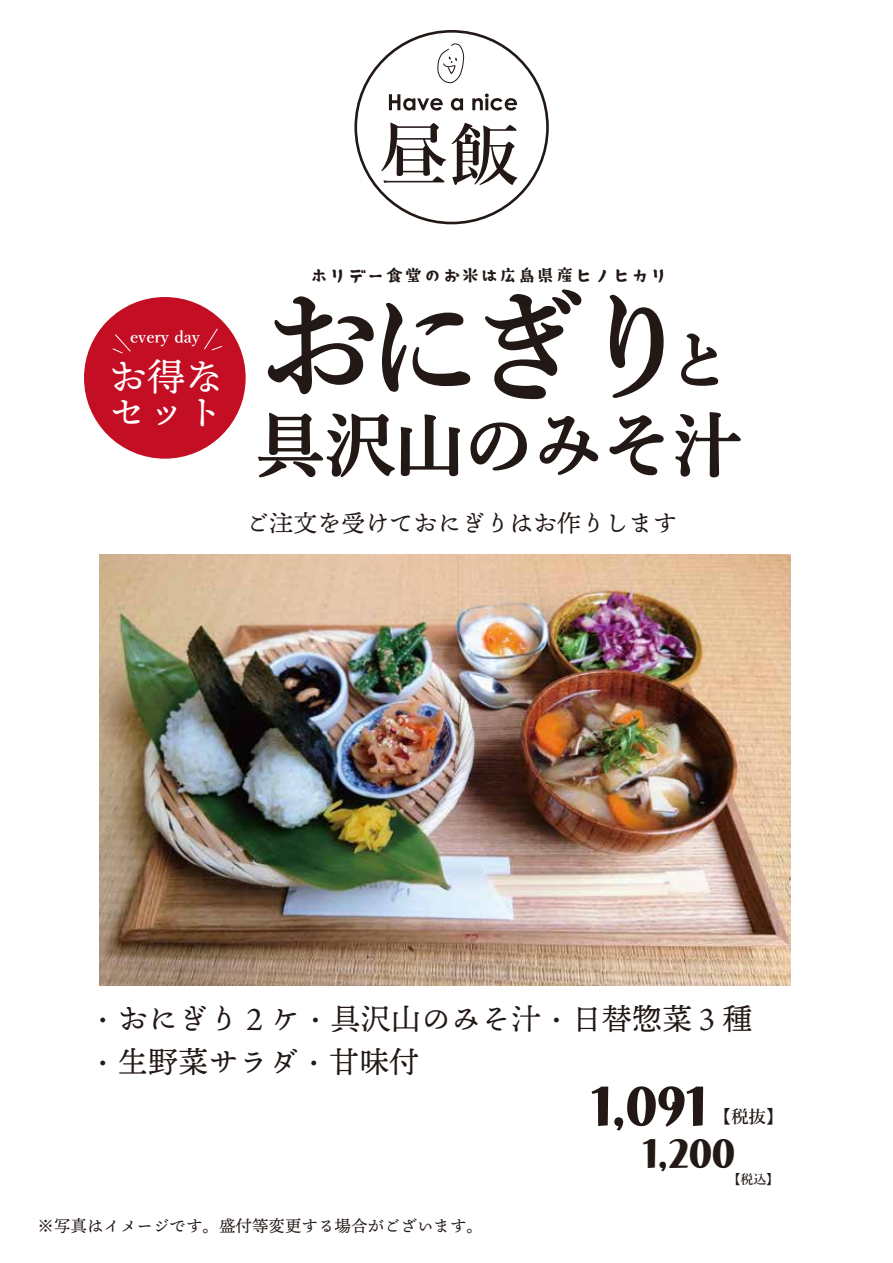
<style>
.page{position:relative;width:893px;height:1263px;background:#fff}
.page>*{position:absolute;margin:0;border:0;box-sizing:border-box;transform-origin:0 0}
.t1{font:600 67.95px "Yu Mincho";color:#221815}
.t2{font:53.55px "AB suruga u";color:#221815}
.t3{font:39.3px "AB suruga u";color:#221815}
.t4{font:38.25px/35.7px "Ten Mincho";color:#fff}
.t5{font:30.15px/42.2px "Ten Mincho";color:#221815}
.t6{font:24px "Ten Mincho";color:#221815}
.t7{font:18.9px "AB yurumin";color:#221815}
.t8{font:600 17.55px "Yu Mincho";color:#221815}
.t9{font:16.5px "Ten Mincho";color:#221815}
.t10{font:600 16.35px "Yu Mincho";color:#fff}
.t11{font:600 12.9px "Yu Mincho";color:#221815}
</style>
<div class="page">
<svg style="left:389px;top:94px;width:54px;height:17px"></svg>
<svg style="left:451px;top:98px;width:12px;height:13px"></svg>
<svg style="left:472px;top:94px;width:45px;height:17px"></svg>
<svg style="left:437px;top:43px;width:27px;height:41px"></svg>
<img style="left:100px;top:554px;width:690px;height:431px">
<svg style="left:268px;top:296px;width:106px;height:98px"></svg>
<svg style="left:382px;top:303px;width:88px;height:89px"></svg>
<svg style="left:485px;top:289px;width:96px;height:110px"></svg>
<svg style="left:610px;top:295px;width:54px;height:103px"></svg>
<svg style="left:258px;top:413px;width:137px;height:64px"></svg>
<svg style="left:401px;top:414px;width:59px;height:62px"></svg>
<svg style="left:470px;top:422px;width:57px;height:48px"></svg>
<svg style="left:540px;top:416px;width:58px;height:59px"></svg>
<svg style="left:609px;top:415px;width:55px;height:60px"></svg>
<svg style="left:675px;top:412px;width:66px;height:65px"></svg>
<svg style="left:681px;top:333px;width:37px;height:53px"></svg>
<div style="left:84px;top:297px;width:162px;height:162px;background:#c30e23;border-radius:50%"></div>
<svg style="left:112px;top:334px;width:19px;height:20px"></svg>
<svg style="left:204px;top:328px;width:18px;height:23px"></svg>
<h1 class="t1" style="left:380px;top:116px;width:140px">昼飯</h1>
<p class="t10" style="left:130px;top:327px;width:71px">every day</p>
<p class="t4" style="left:109px;top:360px;width:116px">お得なセット</p>
<p class="t7" style="left:310px;top:266px;width:361px">ホリデー食堂のお米は広島県産ヒノヒカリ</p>
<p class="t6" style="left:246px;top:510px;width:433px">ご注文を受けておにぎりはお作りします</p>
<p class="t5" style="left:88px;top:999px;width:666px">・おにぎり 2 ケ・具沢山のみそ汁・日替惣菜３種・生野菜サラダ・甘味付</p>
<p class="t9" style="left:37px;top:1216px;width:447px">※写真はイメージです。盛付等変更する場合がございます。</p>
<h2 class="t2" style="left:591px;top:1078px;width:118px">1,091</h2>
<p class="t8" style="left:713px;top:1106px;width:72px">【税抜】</p>
<h3 class="t3" style="left:642px;top:1133px;width:94px">1,200</h3>
<p class="t11" style="left:728px;top:1172px;width:53px">【税込】</p>
</div>
